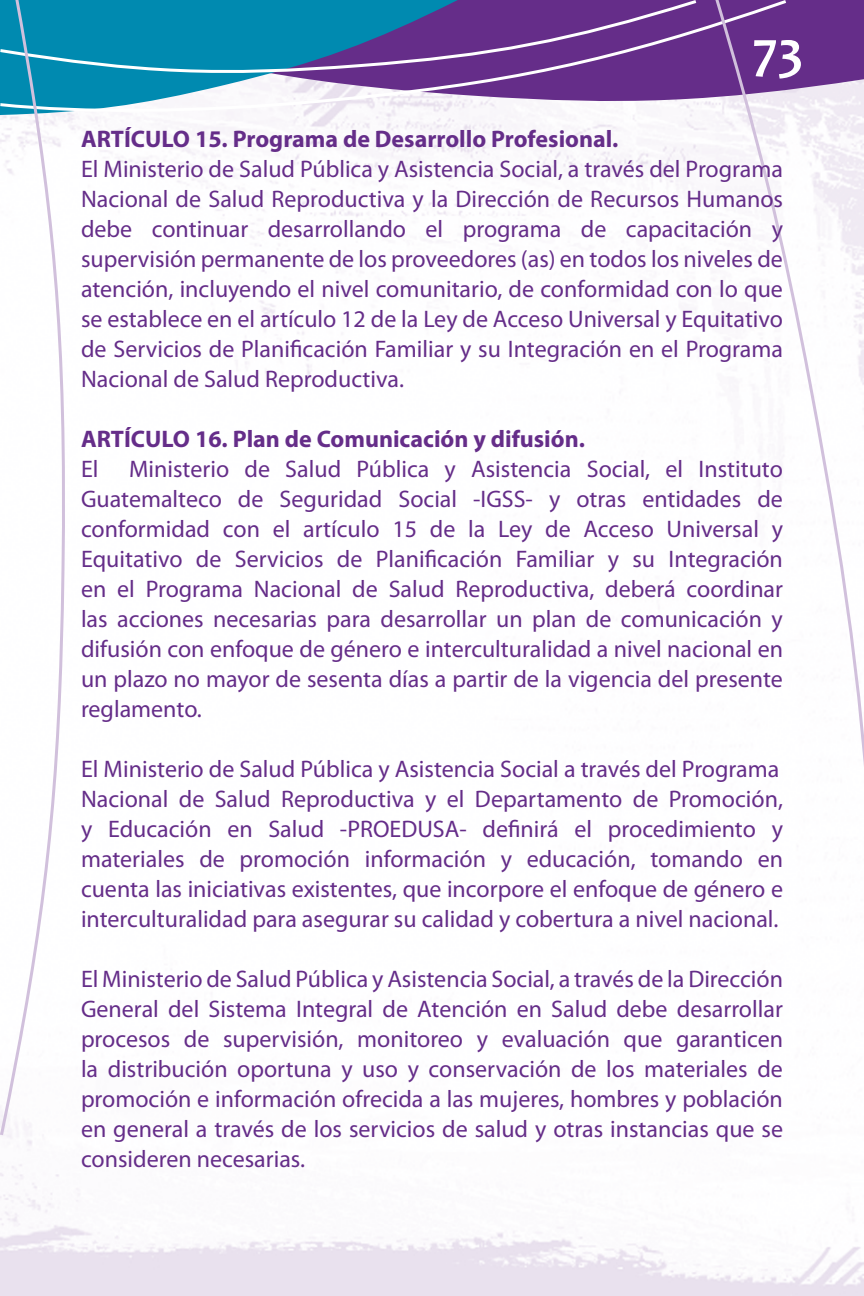
<style>
.page{position:relative;width:864px;height:1296px;background:#fff}
.page>*{position:absolute;margin:0;border:0;box-sizing:border-box;transform-origin:0 0}
.t1{font:700 54px "Candara";color:#fff}
.t2{font:24px/30px "Myriad Pro";color:#652d89;text-align:justify}
.t3{font:700 24px "Myriad Pro";color:#652d89}
</style>
<div class="page">
<img style="left:0;top:113px;width:864px;height:1183px">
<svg style="left:66px;top:0;width:643px;height:113px"></svg>
<svg style="left:709px;top:0;width:155px;height:950px"></svg>
<svg style="left:4px;top:0;width:62px;height:1138px"></svg>
<svg style="left:0;top:0;width:4px;height:1138px"></svg>
<h1 class="t1" style="left:753px;top:18px;width:52px">73</h1>
<p class="t3" style="left:81px;top:123px;width:539px">ARTÍCULO 15. Programa de Desarrollo Profesional.</p>
<p class="t2" style="left:81px;top:154px;width:704px">El Ministerio de Salud Pública y Asistencia Social, a través del Programa Nacional de Salud Reproductiva y la Dirección de Recursos Humanos debe continuar desarrollando el programa de capacitación y supervisión permanente de los proveedores (as) en todos los niveles de atención, incluyendo el nivel comunitario, de conformidad con lo que se establece en el artículo 12 de la Ley de Acceso Universal y Equitativo de Servicios de Planificación Familiar y su Integración en el Programa Nacional de Salud Reproductiva.</p>
<p class="t3" style="left:81px;top:423px;width:505px">ARTÍCULO 16. Plan de Comunicación y difusión.</p>
<p class="t2" style="left:81px;top:454px;width:19px">El</p>
<p class="t2" style="left:81px;top:454px;width:704px;text-indent:48px">Ministerio de Salud Pública y Asistencia Social, el Instituto Guatemalteco de Seguridad Social -IGSS- y otras entidades de conformidad con el artículo 15 de la Ley de Acceso Universal y Equitativo de Servicios de Planificación Familiar y su Integración en el Programa Nacional de Salud Reproductiva, deberá coordinar las acciones necesarias para desarrollar un plan de comunicación y difusión con enfoque de género e interculturalidad a nivel nacional en un plazo no mayor de sesenta días a partir de la vigencia del presente reglamento.</p>
<p class="t2" style="left:81px;top:754px;width:704px;text-align:left">El Ministerio de Salud Pública y Asistencia Social a través del Programa Nacional de Salud Reproductiva y el Departamento de Promoción, y Educación en Salud -PROEDUSA- definirá el procedimiento y materiales de promoción información y educación, tomando en cuenta las iniciativas existentes, que incorpore el enfoque de género e interculturalidad para asegurar su calidad y cobertura a nivel nacional.</p>
<p class="t2" style="left:81px;top:964px;width:704px">El Ministerio de Salud Pública y Asistencia Social, a través de la Dirección General del Sistema Integral de Atención en Salud debe desarrollar procesos de supervisión, monitoreo y evaluación que garanticen la distribución oportuna y uso y conservación de los materiales de promoción e información ofrecida a las mujeres, hombres y población en general a través de los servicios de salud y otras instancias que se consideren necesarias.</p>
</div>
